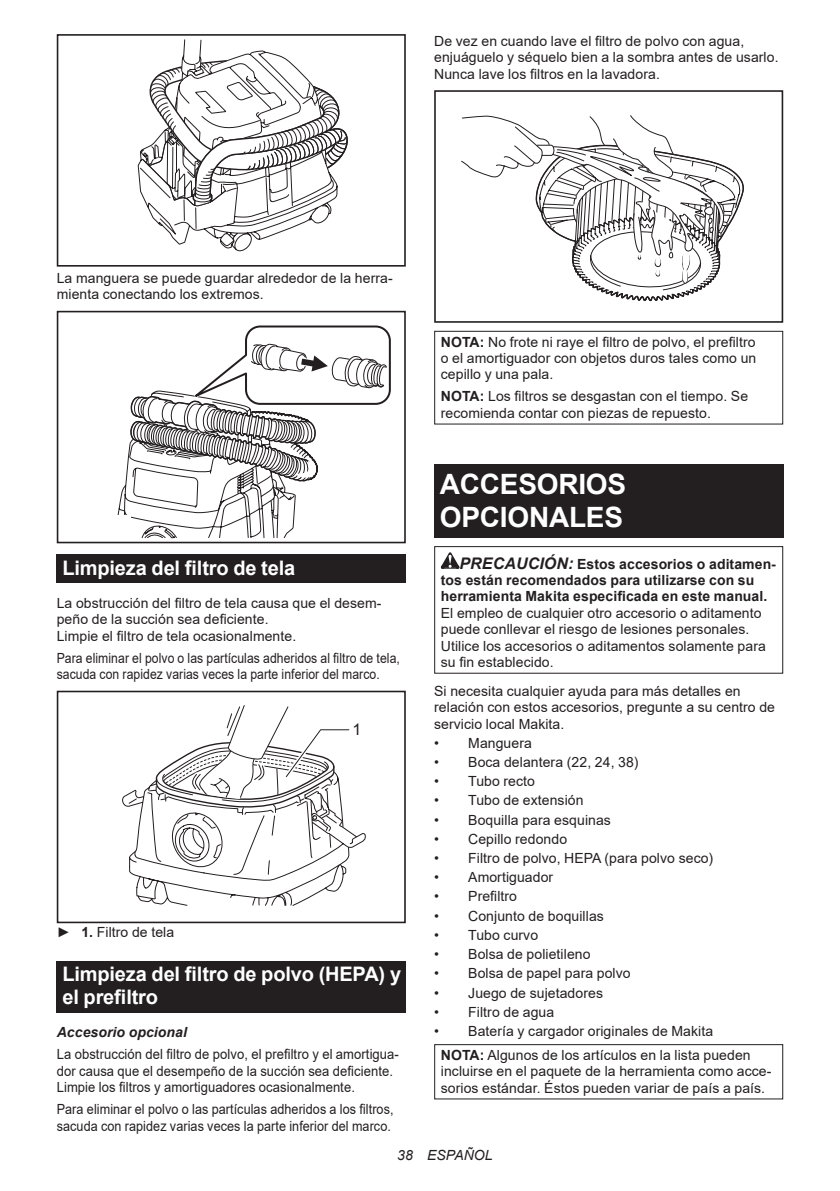
<style>
.page{position:relative;width:840px;height:1191px;background:#fff}
.page>*{position:absolute;margin:0;border:0;box-sizing:border-box;transform-origin:0 0}
.t1{font:700 28px/32.8px "Arial";letter-spacing:-.01em;color:#fff}
.t2{font:700 20px/23.4px "Arial";letter-spacing:-.01em;color:#fff}
.t3{font:16px "Arial";color:#231f20}
.t4{font:14px/16.4px "Arial";letter-spacing:.005em;color:#231f20}
.t5{font:14px/16.4px "Arial";letter-spacing:.005em;color:#231f20;scale:.93 1}
.t6{font:700 14px/16.4px "Arial";letter-spacing:.005em;color:#231f20}
.t7{font:14px/16.4px "Arial";letter-spacing:.005em;color:#231f20;scale:.87 1}
.t8{font:14px/16.4px "Arial";letter-spacing:.005em;color:#231f20;scale:.9 1}
.t9{font:italic 700 14px "Arial";letter-spacing:.005em;color:#231f20}
.t10{font:italic 14px "Arial";letter-spacing:.005em;color:#231f20}
.s1{font-weight:700}
.s2{font-style:italic;font-size:16px}
</style>
<div class="page">
<svg style="left:137px;top:161px;width:195px;height:91px"></svg>
<svg style="left:140px;top:39px;width:208px;height:167px"></svg>
<div style="left:57px;top:34px;width:348px;height:233px;border:2px solid #231f20"></div>
<svg style="left:117px;top:325px;width:274px;height:214px"></svg>
<div style="left:57px;top:515px;width:73px;height:28px;background:#fff"></div>
<div style="left:57px;top:311px;width:348px;height:232px;border:2px solid #231f20"></div>
<div style="left:57px;top:554px;width:348px;height:29px;background:#231f20"></div>
<div style="left:57px;top:690px;width:348px;height:233px;border:2px solid #231f20"></div>
<svg style="left:122px;top:705px;width:244px;height:201px"></svg>
<div style="left:57px;top:960px;width:348px;height:52px;background:#231f20"></div>
<svg style="left:461px;top:115px;width:283px;height:187px"></svg>
<div style="left:434px;top:294px;width:73px;height:29px;background:#fff"></div>
<div style="left:434px;top:90px;width:348px;height:233px;border:2px solid #231f20"></div>
<div style="left:434px;top:331px;width:348px;height:93px;border:1px solid #231f20"></div>
<div style="left:434px;top:464px;width:348px;height:74px;background:#231f20"></div>
<svg style="left:440px;top:552px;width:19px;height:17px"></svg>
<div style="left:434px;top:546px;width:348px;height:127px;border:1px solid #231f20"></div>
<div style="left:434px;top:1044px;width:348px;height:55px;border:1px solid #231f20"></div>
<p class="t4" style="left:434px;top:33px;width:346px">De vez en cuando lave el filtro de polvo con agua, enjuáguelo y séquelo bien a la sombra antes de usarlo.<br>Nunca lave los filtros en la lavadora.</p>
<p class="t4" style="left:57px;top:270px;width:337px">La manguera se puede guardar alrededor de la herra&shy;mienta conectando los extremos.</p>
<h2 class="t2" style="left:62px;top:556px;width:234px">Limpieza del filtro de tela</h2>
<p class="t4" style="left:57px;top:595px;width:326px">La obstrucción del filtro de tela causa que el desem&shy;peño de la succión sea deficiente.<br>Limpie el filtro de tela ocasionalmente.</p>
<p class="t7" style="left:57px;top:649px;width:396px">Para eliminar el polvo o las partículas adheridos al filtro de tela, sacuda con rapidez varias veces la parte inferior del marco.</p>
<p class="t3" style="left:352px;top:718px;width:10px">1</p>
<p class="t4" style="left:57px;top:923px;width:119px">► <span class="s1">1.</span> Filtro de tela</p>
<h2 class="t2" style="left:62px;top:962px;width:340px">Limpieza del filtro de polvo (HEPA) y el prefiltro</h2>
<p class="t9" style="left:57px;top:1023px;width:132px">Accesorio opcional</p>
<p class="t5" style="left:57px;top:1046px;width:369px">La obstrucción del filtro de polvo, el prefiltro y el amortigua&shy;dor causa que el desempeño de la succión sea deficiente.<br>Limpie los filtros y amortiguadores ocasionalmente.</p>
<p class="t8" style="left:57px;top:1101px;width:375px">Para eliminar el polvo o las partículas adheridos a los filtros, sacuda con rapidez varias veces la parte inferior del marco.</p>
<p class="t4" style="left:440px;top:333px;width:317px;text-align:justify"><span class="s1">NOTA:</span> No frote ni raye el filtro de polvo, el prefiltro o el amortiguador con objetos duros tales como un cepillo y una pala.</p>
<p class="t4" style="left:440px;top:388px;width:308px"><span class="s1">NOTA:</span> Los filtros se desgastan con el tiempo. Se recomienda contar con piezas de repuesto.</p>
<h1 class="t1" style="left:439px;top:468px;width:188px">ACCESORIOS<br>OPCIONALES</h1>
<p class="t6" style="left:440px;top:556px;width:336px;text-indent:19px"><span class="s2">PRECAUCIÓN:</span> Estos accesorios o aditamen&shy;tos están recomendados para utilizarse con su herramienta Makita especificada en este manual.</p>
<p class="t4" style="left:440px;top:604px;width:326px">El empleo de cualquier otro accesorio o aditamento puede conllevar el riesgo de lesiones personales.<br>Utilice los accesorios o aditamentos solamente para su fin establecido.</p>
<p class="t4" style="left:434px;top:682px;width:342px">Si necesita cualquier ayuda para más detalles en relación con estos accesorios, pregunte a su centro de servicio local Makita.</p>
<p class="t4" style="left:434px;top:734px;width:99px">• Manguera</p>
<p class="t4" style="left:434px;top:753px;width:206px">• Boca delantera (22, 24, 38)</p>
<p class="t4" style="left:434px;top:773px;width:102px">• Tubo recto</p>
<p class="t4" style="left:434px;top:792px;width:151px">• Tubo de extensión</p>
<p class="t4" style="left:434px;top:811px;width:178px">• Boquilla para esquinas</p>
<p class="t4" style="left:434px;top:830px;width:134px">• Cepillo redondo</p>
<p class="t4" style="left:434px;top:850px;width:280px">• Filtro de polvo, HEPA (para polvo seco)</p>
<p class="t4" style="left:434px;top:869px;width:120px">• Amortiguador</p>
<p class="t4" style="left:434px;top:888px;width:84px">• Prefiltro</p>
<p class="t4" style="left:434px;top:907px;width:171px">• Conjunto de boquillas</p>
<p class="t4" style="left:434px;top:926px;width:105px">• Tubo curvo</p>
<p class="t4" style="left:434px;top:946px;width:158px">• Bolsa de polietileno</p>
<p class="t4" style="left:434px;top:965px;width:198px">• Bolsa de papel para polvo</p>
<p class="t4" style="left:434px;top:984px;width:170px">• Juego de sujetadores</p>
<p class="t4" style="left:434px;top:1003px;width:121px">• Filtro de agua</p>
<p class="t4" style="left:440px;top:1019px;width:311px;line-height:23.8px;text-indent:-7px">• Batería y cargador originales de Makita<br><span class="s1">NOTA:</span> Algunos de los artículos en la lista pueden</p>
<p class="t4" style="left:440px;top:1063px;width:332px">incluirse en el paquete de la herramienta como acce&shy;sorios estándar. Éstos pueden variar de país a país.</p>
<p class="t10" style="left:397px;top:1146px;width:97px">38 ESPAÑOL</p>
</div>
